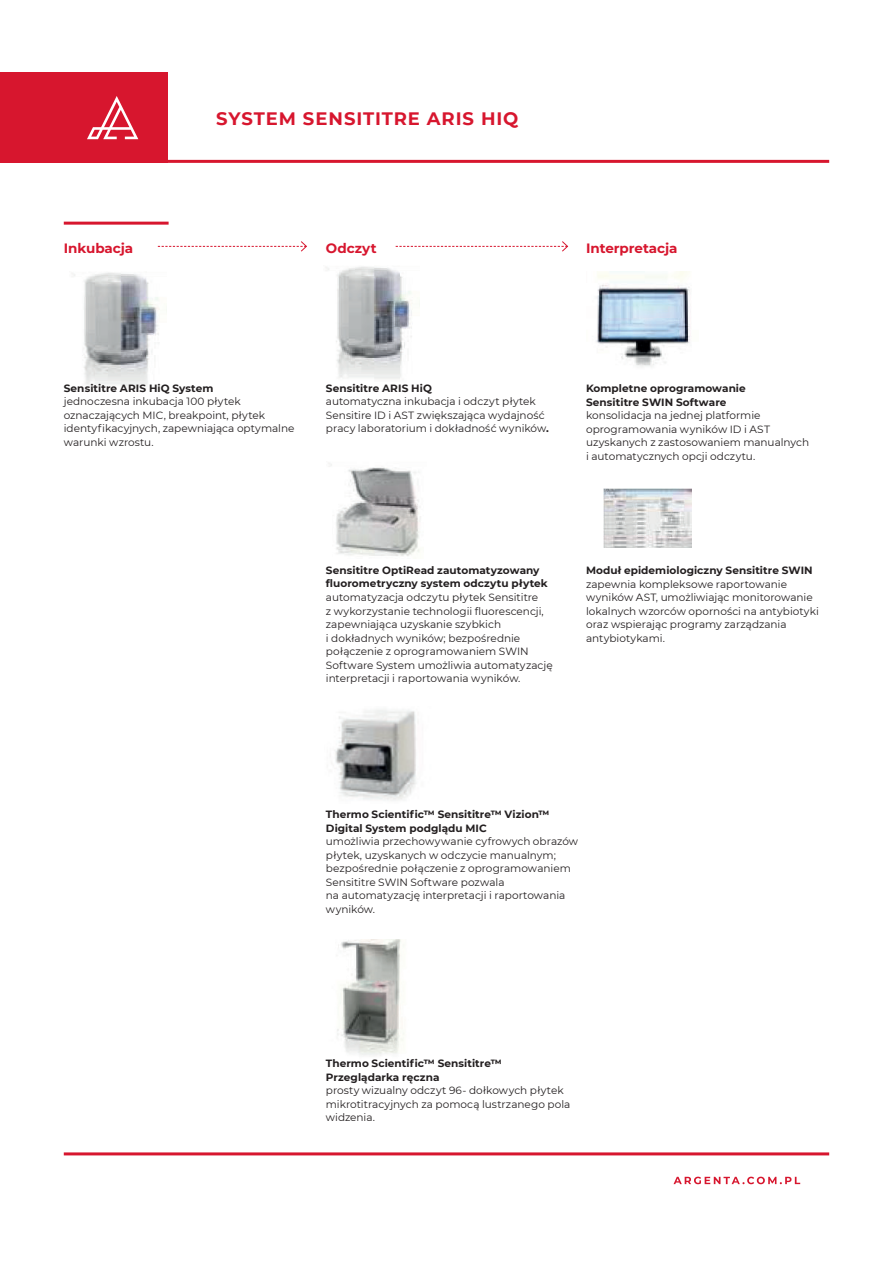
<style>
.page{position:relative;width:893px;height:1263px;background:#fff}
.page>*{position:absolute;margin:0;border:0;box-sizing:border-box;transform-origin:0 0}
.t1{font:700 18px "Montserrat";letter-spacing:.05em;color:#d7162e}
.t2{font:700 13.5px "Montserrat";letter-spacing:-.005em;color:#d7162e}
.t3{font:10.5px/13.5px "Montserrat";color:#231f20}
.t4{font:700 10.5px/13.5px "Montserrat";letter-spacing:.005em;color:#231f20}
.s1{font-weight:700}
</style>
<div class="page">
<div style="left:0;top:72px;width:168px;height:91px;background:#d7162e"></div>
<hr style="left:84px;top:160px;width:745px;height:3px;background:#d7162e">
<hr style="left:64px;top:1152px;width:765px;height:3px;background:#d7162e">
<svg style="left:673px;top:1177px;width:127px;height:7px"></svg>
<svg style="left:87px;top:96px;width:51px;height:43px"></svg>
<hr style="left:64px;top:222px;width:105px;height:3px;background:#d7162e">
<img style="left:72px;top:272px;width:88px;height:115px">
<img style="left:326px;top:266px;width:94px;height:113px">
<img style="left:328px;top:463px;width:93px;height:93px">
<img style="left:335px;top:710px;width:81px;height:91px">
<img style="left:337px;top:939px;width:67px;height:117px">
<img style="left:604px;top:489px;width:88px;height:58px">
<img style="left:596px;top:271px;width:94px;height:96px">
<svg style="left:158px;top:241px;width:149px;height:11px"></svg>
<svg style="left:396px;top:241px;width:173px;height:11px"></svg>
<h1 class="t1" style="left:216px;top:105px;width:304px">SYSTEM SENSITITRE ARIS HIQ</h1>
<p class="t2" style="left:64px;top:238px;width:71px">Inkubacja</p>
<p class="t2" style="left:326px;top:238px;width:52px">Odczyt</p>
<p class="t2" style="left:586px;top:238px;width:93px">Interpretacja</p>
<p class="t4" style="left:64px;top:381px;width:151px">Sensititre ARIS HiQ System</p>
<p class="t3" style="left:64px;top:395px;width:232px">jednoczesna inkubacja 100 płytek oznaczających MIC, breakpoint, płytek identyfikacyjnych, zapewniająca optymalne warunki wzrostu.</p>
<p class="t4" style="left:326px;top:381px;width:107px">Sensititre ARIS HiQ</p>
<p class="t3" style="left:326px;top:395px;width:225px">automatyczna inkubacja i odczyt płytek<br>Sensitire ID i AST zwiększająca wydajność pracy laboratorium i dokładność wyników<span class="s1">.</span></p>
<p class="t4" style="left:586px;top:381px;width:161px">Kompletne oprogramowanie<br>Sensititre SWIN Software</p>
<p class="t3" style="left:586px;top:408px;width:225px">konsolidacja na jednej platformie oprogramowania wyników ID i AST uzyskanych z zastosowaniem manualnych i automatycznych opcji odczytu.</p>
<p class="t4" style="left:326px;top:563px;width:223px">Sensititre OptiRead zautomatyzowany fluorometryczny system odczytu płytek</p>
<p class="t3" style="left:326px;top:590px;width:228px">automatyzacja odczytu płytek Sensititre<br>z wykorzystanie technologii fluorescencji, zapewniająca uzyskanie szybkich<br>i dokładnych wyników; bezpośrednie połączenie z oprogramowaniem SWIN Software System umożliwia automatyzację interpretacji i raportowania wyników.</p>
<p class="t4" style="left:586px;top:563px;width:228px">Moduł epidemiologiczny Sensititre SWIN</p>
<p class="t3" style="left:586px;top:577px;width:234px">zapewnia kompleksowe raportowanie wyników AST, umożliwiając monitorowanie lokalnych wzorców oporności na antybiotyki oraz wspierając programy zarządzania antybiotykami.</p>
<p class="t4" style="left:326px;top:807px;width:225px">Thermo Scientific™ Sensititre™ Vizion™<br>Digital System podglądu MIC</p>
<p class="t3" style="left:326px;top:834px;width:254px">umożliwia przechowywanie cyfrowych obrazów płytek, uzyskanych w odczycie manualnym; bezpośrednie połączenie z oprogramowaniem Sensititre SWIN Software pozwala<br>na automatyzację interpretacji i raportowania wyników.</p>
<p class="t4" style="left:326px;top:1056px;width:177px">Thermo Scientific™ Sensititre™<br>Przeglądarka ręczna</p>
<p class="t3" style="left:326px;top:1083px;width:246px">prosty wizualny odczyt 96- dołkowych płytek mikrotitracyjnych za pomocą lustrzanego pola widzenia.</p>
</div>
